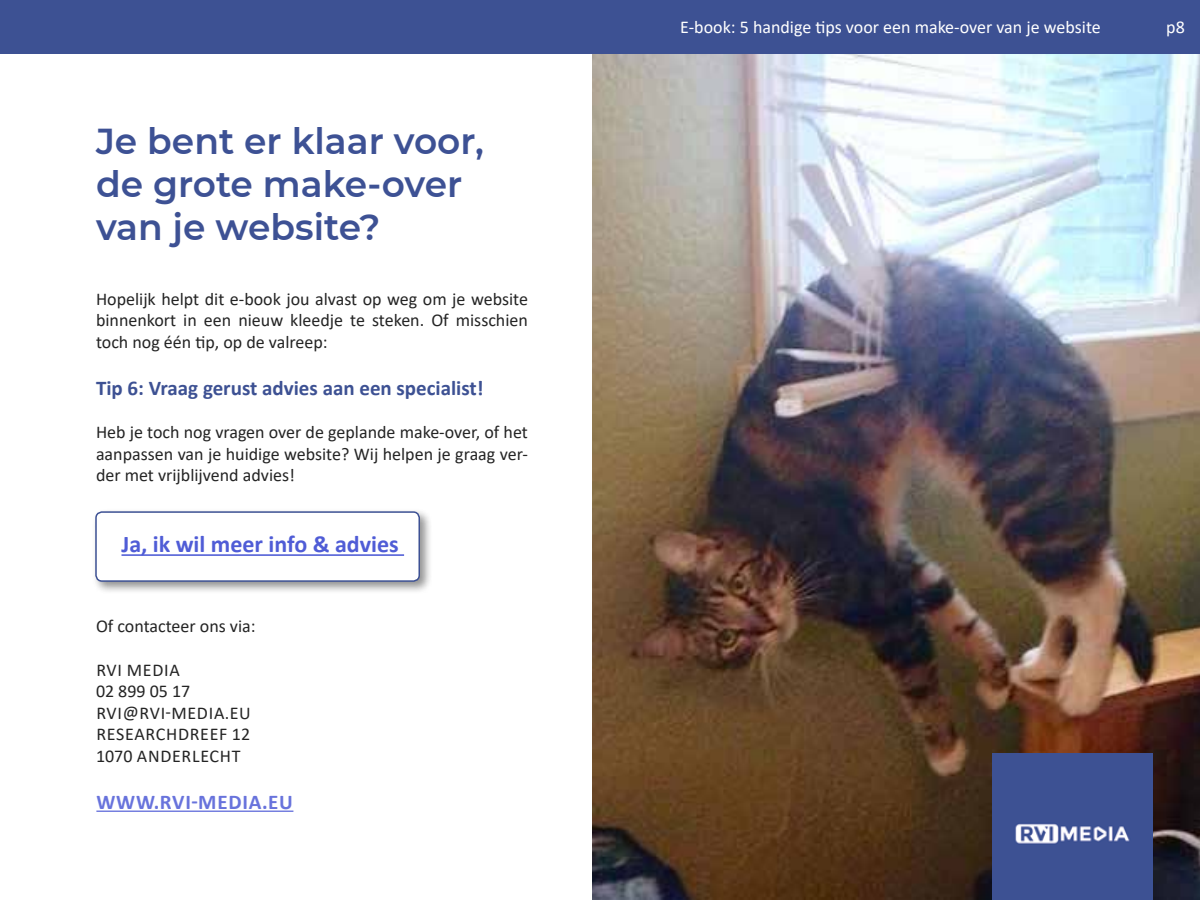
<style>
.page{position:relative;width:1200px;height:900px;background:#fff}
.page>*{position:absolute;margin:0;border:0;box-sizing:border-box;transform-origin:0 0}
.t1{font:600 36px/43.2px "Montserrat";color:#3d5194}
.t2{font:700 24px "Calibri";color:#4f5cd6}
.t3{font:700 21px "Calibri";color:#3d5193}
.t4{font:700 21px "Calibri";letter-spacing:.04em;color:#6873dc}
.t5{font:18px/21.6px "Calibri";color:#242424;text-align:justify}
.t6{font:18px/21.6px "Calibri";letter-spacing:.04em;color:#242424}
.t7{font:18px "Calibri";color:#fff}
</style>
<div class="page">
<img style="left:592px;top:54px;width:608px;height:846px">
<div style="left:992px;top:753px;width:161px;height:147px;background:#3d5193"></div>
<hr style="left:96px;top:811px;width:197px;height:1px;background:#6873dc">
<div style="left:0;top:0;width:1200px;height:54px;background:#3d5193"></div>
<div style="left:92px;top:508px;width:341px;height:87px;background:#000;opacity:.43"></div>
<div style="left:96px;top:512px;width:323px;height:69px;background:#fff;border-radius:6px"></div>
<div style="left:95px;top:511px;width:325px;height:71px;border:2px solid #3d5194;border-radius:6px"></div>
<hr style="left:122px;top:554px;width:282px;height:2px;background:#4f5cd6">
<h1 class="t1" style="left:96px;top:118px;width:390px">Je bent er klaar voor, de grote make-over van je website?</h1>
<p class="t5" style="left:96px;top:288px;width:434px">Hopelijk helpt dit e-book jou alvast op weg om je website binnenkort in een nieuw kleedje te steken. Of misschien toch nog één tip, op de valreep:</p>
<p class="t3" style="left:96px;top:373px;width:389px">Tip 6: Vraag gerust advies aan een specialist!</p>
<p class="t5" style="left:96px;top:421px;width:433px">Heb je toch nog vragen over de geplande make-over, of het aanpassen van je huidige website? Wij helpen je graag ver&shy;der met vrijblijvend advies!</p>
<h2 class="t2" style="left:122px;top:527px;width:279px">Ja, ik wil meer info &amp; advies</h2>
<p class="t5" style="left:96px;top:615px;width:161px">Of contacteer ons via:</p>
<p class="t6" style="left:96px;top:658px;width:156px">RVI MEDIA<br>02 899 05 17<br>RVI@RVI-MEDIA.EU<br>RESEARCHDREEF 12<br>1070 ANDERLECHT</p>
<p class="t4" style="left:96px;top:787px;width:198px">WWW.RVI-MEDIA.EU</p>
<p class="t7" style="left:680px;top:15px;width:422px">E-book: 5 handige tips voor een make-over van je website</p>
<p class="t7" style="left:1166px;top:15px;width:20px">p8</p>
</div>
